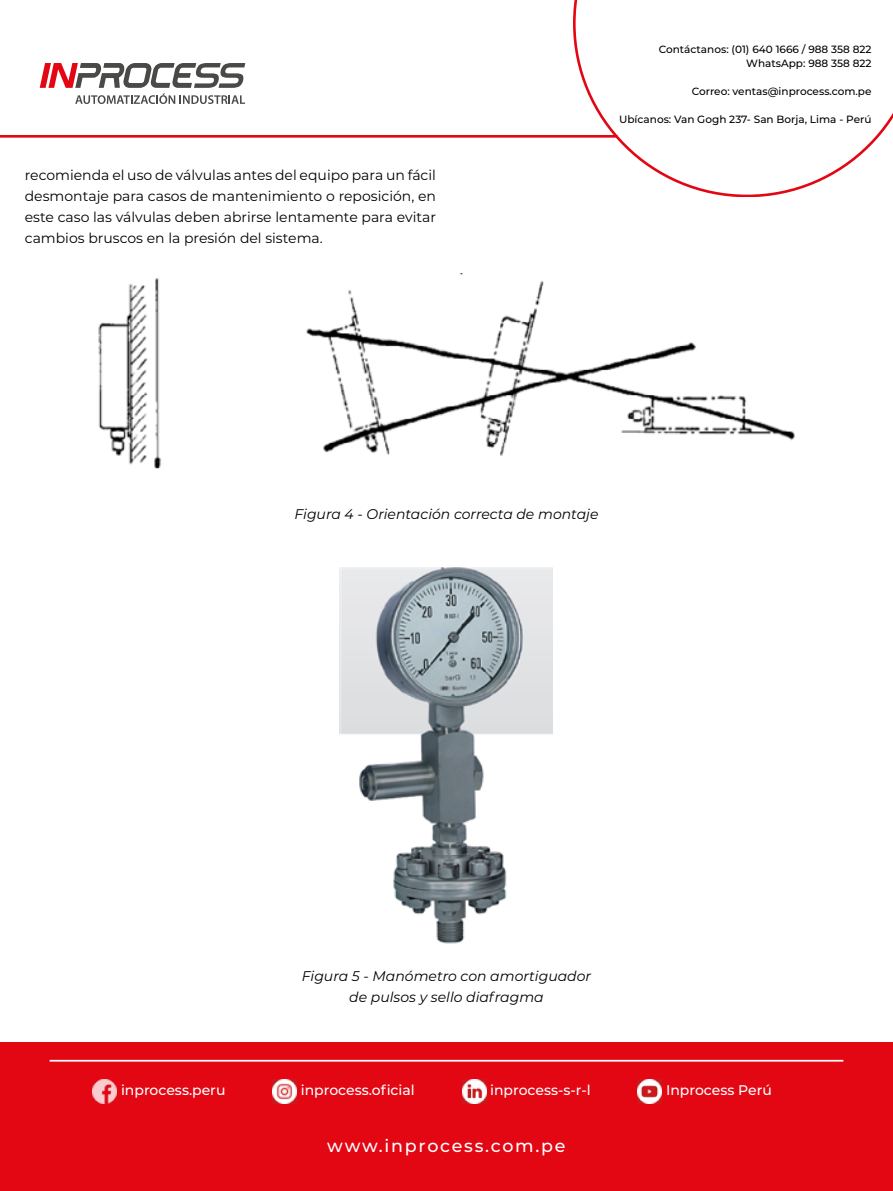
<style>
.page{position:relative;width:893px;height:1191px;background:#fff}
.page>*{position:absolute;margin:0;border:0;box-sizing:border-box;transform-origin:0 0}
.t1{font:500 17.5px "Montserrat";letter-spacing:.1em;color:#fff}
.t2{font:14px/21px "Montserrat";color:#000;text-align:justify}
.t3{font:italic 14px/21px "Montserrat";color:#000;text-align:center}
.t4{font:500 14px "Montserrat";color:#fff}
.t5{font:500 10.5px/14px "Montserrat";color:#000;text-align:right}
</style>
<div class="page">
<svg style="left:573px;top:0;width:320px;height:197px"></svg>
<div style="left:0;top:1042px;width:893px;height:149px;background:#e30613"></div>
<hr style="left:0;top:135px;width:617px;height:3px;background:#e30613">
<svg style="left:40px;top:63px;width:205px;height:41px"></svg>
<img style="left:93px;top:1079px;width:24px;height:24px">
<img style="left:273px;top:1079px;width:24px;height:24px">
<img style="left:463px;top:1079px;width:24px;height:24px">
<img style="left:637px;top:1079px;width:24px;height:24px">
<hr style="left:50px;top:1059px;width:793px;height:2px;background:#fff">
<img style="left:98px;top:273px;width:697px;height:196px">
<img style="left:340px;top:567px;width:212px;height:377px">
<p class="t2" style="left:25px;top:164px;width:413px">recomienda el uso de válvulas antes del equipo para un fácil desmontaje para casos de mantenimiento o reposición, en este caso las válvulas deben abrirse lentamente para evitar cambios bruscos en la presión del sistema.</p>
<p class="t5" style="left:659px;top:42px;width:214px">Contáctanos: (01) 640 1666 / 988 358 822<br>WhatsApp: 988 358 822</p>
<p class="t5" style="left:692px;top:84px;width:181px">Correo: ventas@inprocess.com.pe</p>
<p class="t5" style="left:619px;top:112px;width:254px">Ubícanos: Van Gogh 237- San Borja, Lima - Perú</p>
<p class="t3" style="left:295px;top:503px;width:305px">Figura 4 - Orientación correcta de montaje</p>
<p class="t3" style="left:302px;top:965px;width:291px">Figura 5 - Manómetro con amortiguador de pulsos y sello diafragma</p>
<p class="t4" style="left:121px;top:1080px;width:106px">inprocess.peru</p>
<p class="t4" style="left:301px;top:1080px;width:115px">inprocess.oficial</p>
<p class="t4" style="left:490px;top:1080px;width:102px">inprocess-s-r-l</p>
<p class="t4" style="left:666px;top:1080px;width:107px">Inprocess Perú</p>
<p class="t1" style="left:327px;top:1133px;width:240px">www.inprocess.com.pe</p>
</div>
